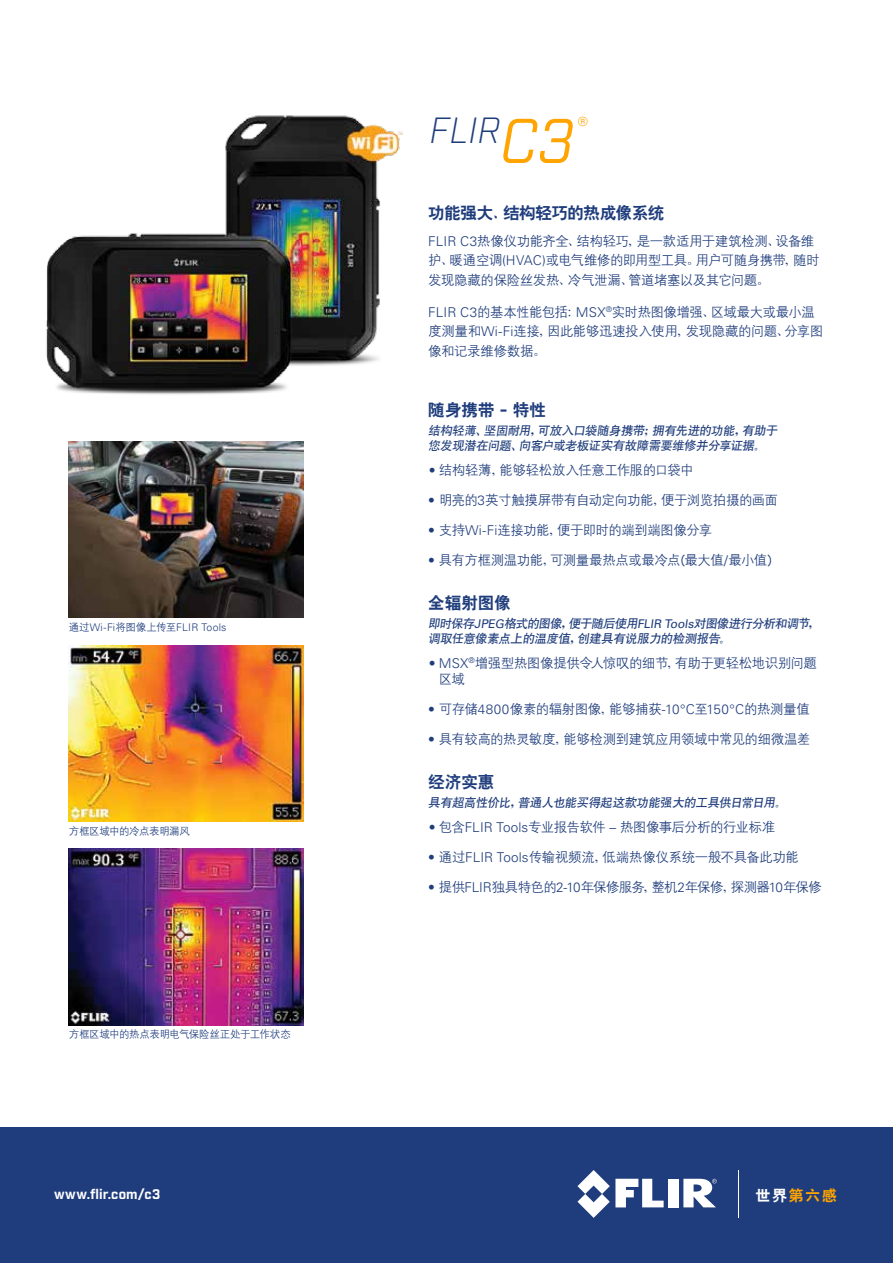
<style>
.page{position:relative;width:893px;height:1263px;background:#fff}
.page>*{position:absolute;margin:0;border:0;box-sizing:border-box;transform-origin:0 0}
.t1{font:italic 300 35.4px "Industry";color:#1f3d7c}
.t2{font:16.5px "Heiti CSEG Bold GB";letter-spacing:-.01em;color:#1f3d7c}
.t3{font:15.15px "Heiti CSEG Bold GB";letter-spacing:.1em;color:#ffa400}
.t4{font:13.5px/19.5px "Denshan CSEG Medium GB";letter-spacing:-.04em;color:#1f3d7c}
.t5{font:13.5px "Denshan CSEG Medium GB";letter-spacing:-.02em;color:#1f3d7c}
.t6{font:700 13.5px "Industry";letter-spacing:.02em;color:#fff}
.t7{font:12.6px "Univers LT Std";color:#ffa400}
.t8{font:12px/15px "Heiti CSEG Medium GB";color:#1f3d7c}
.t9{font:10.5px "Denshan CSEG Medium GB";letter-spacing:-.035em;color:#1f3d7c}
.t10{font:300 10.5px "Univers LT Std";letter-spacing:.015em;color:#1f3d7c}
.s1{font-weight:400;font-size:60.75px;color:#ffa400}
.s2{font-family:"Denshan CSEG Medium GB";font-weight:400}
.s3{font-family:"Univers LT Std";font-weight:300}
.s4{font-family:"Industry";font-weight:700}
.s5{font-family:"Univers LT Std";font-weight:300;font-stretch:condensed}
.s6{font-family:"Univers LT Std"}
.s7{color:#fff}
</style>
<div class="page">
<img style="left:46px;top:115px;width:357px;height:280px">
<img style="left:69px;top:849px;width:235px;height:176px">
<img style="left:69px;top:442px;width:235px;height:176px">
<img style="left:69px;top:645px;width:235px;height:177px">
<div style="left:0;top:1128px;width:893px;height:135px;background:#1f3d7c"></div>
<div style="left:668px;top:1179px;width:10px;height:28px;background:#fff"></div>
<svg style="left:577px;top:1170px;width:87px;height:48px"></svg>
<svg style="left:683px;top:1179px;width:34px;height:28px"></svg>
<hr style="left:738px;top:1170px;width:1px;height:48px;background:#fff">
<h1 class="t1" style="left:429px;top:109px;width:146px">FLIR<span class="s1">C3</span></h1>
<p class="t7" style="left:578px;top:114px;width:12px">®</p>
<p class="t10" style="left:69px;top:621px;width:159px"><span class="s2">通过</span>Wi-Fi<span class="s2">将图像上传至</span>FLIR Tools</p>
<p class="t9" style="left:69px;top:825px;width:123px">方框区域中的冷点表明漏风</p>
<p class="t9" style="left:69px;top:1028px;width:224px">方框区域中的热点表明电气保险丝正处于工作状态</p>
<p class="t2" style="left:428px;top:205px;width:238px">功能强大、结构轻巧的热成像系统</p>
<p class="t4" style="left:428px;top:231px;width:393px"><span class="s3">FLIR C3</span>热像仪功能齐全、结构轻巧，是一款适用于建筑检测、设备维护、暖通空调<span class="s3">(HVAC)</span>或电气维修的即用型工具。用户可随身携带，随时发现隐藏的保险丝发热、冷气泄漏、管道堵塞以及其它问题。</p>
<p class="t4" style="left:428px;top:302px;width:396px"><span class="s3">FLIR C3</span>的基本性能包括：<span class="s3">MSX</span><sup>®</sup>实时热图像增强、区域最大或最小温度测量和<span class="s3">Wi-Fi</span>连接，因此能够迅速投入使用，发现隐藏的问题、分享图像和记录维修数据。</p>
<p class="t2" style="left:428px;top:401px;width:119px">随身携带 <span class="s4">-</span> 特性</p>
<p class="t8" style="left:428px;top:423px;width:352px">结构轻薄、坚固耐用，可放入口袋随身携带；拥有先进的功能，有助于您发现潜在问题、向客户或老板证实有故障需要维修并分享证据。</p>
<p class="t4" style="left:428px;top:460px;width:267px"><span class="s5">•</span> 结构轻薄，能够轻松放入任意工作服的口袋中</p>
<p class="t4" style="left:428px;top:490px;width:351px"><span class="s3">•</span> 明亮的<span class="s3">3</span>英寸触摸屏带有自动定向功能，便于浏览拍摄的画面</p>
<p class="t4" style="left:428px;top:520px;width:285px"><span class="s3">•</span> 支持<span class="s3">Wi-Fi</span>连接功能，便于即时的端到端图像分享</p>
<p class="t4" style="left:428px;top:550px;width:347px"><span class="s3">•</span> 具有方框测温功能，可测量最热点或最冷点(最大值<span class="s3">/</span>最小值)</p>
<p class="t2" style="left:428px;top:594px;width:84px">全辐射图像</p>
<p class="t8" style="left:428px;top:616px;width:395px">即时保存<span class="s6">JPEG</span>格式的图像，便于随后使用<span class="s6">FLIR Tools</span>对图像进行分析和调节，调取任意像素点上的温度值，创建具有说服力的检测报告。</p>
<p class="t4" style="left:439px;top:654px;width:380px;line-height:16.5px;text-indent:-10px"><span class="s5">•</span> <span class="s3">MSX</span><sup>®</sup>增强型热图像提供令人惊叹的细节，有助于更轻松地识别问题区域</p>
<p class="t4" style="left:428px;top:699px;width:383px"><span class="s3">•</span> 可存储<span class="s3">4800</span>像素的辐射图像，能够捕获<span class="s3">-10°C</span>至<span class="s3">150°C</span>的热测量值</p>
<p class="t4" style="left:428px;top:729px;width:384px"><span class="s3">•</span> 具有较高的热灵敏度，能够检测到建筑应用领域中常见的细微温差</p>
<p class="t2" style="left:428px;top:773px;width:68px">经济实惠</p>
<p class="t8" style="left:428px;top:795px;width:362px">具有超高性价比，普通人也能买得起这款功能强大的工具供日常日用。</p>
<p class="t4" style="left:428px;top:817px;width:349px"><span class="s5">•</span> 包含<span class="s3">FLIR Tools</span>专业报告软件 <span class="s3">–</span> 热图像事后分析的行业标准</p>
<p class="t5" style="left:428px;top:850px;width:372px"><span class="s3">•</span> 通过<span class="s3">FLIR Tools</span>传输视频流，低端热像仪系统一般不具备此功能</p>
<p class="t4" style="left:428px;top:877px;width:395px"><span class="s3">•</span> 提供<span class="s3">FLIR</span>独具特色的<span class="s3">2-10</span>年保修服务，整机<span class="s3">2</span>年保修，探测器<span class="s3">10</span>年保修</p>
<p class="t6" style="left:54px;top:1185px;width:108px">www.flir.com/c3</p>
<p class="t3" style="left:755px;top:1187px;width:83px"><span class="s7">世界</span>第六感</p>
</div>
